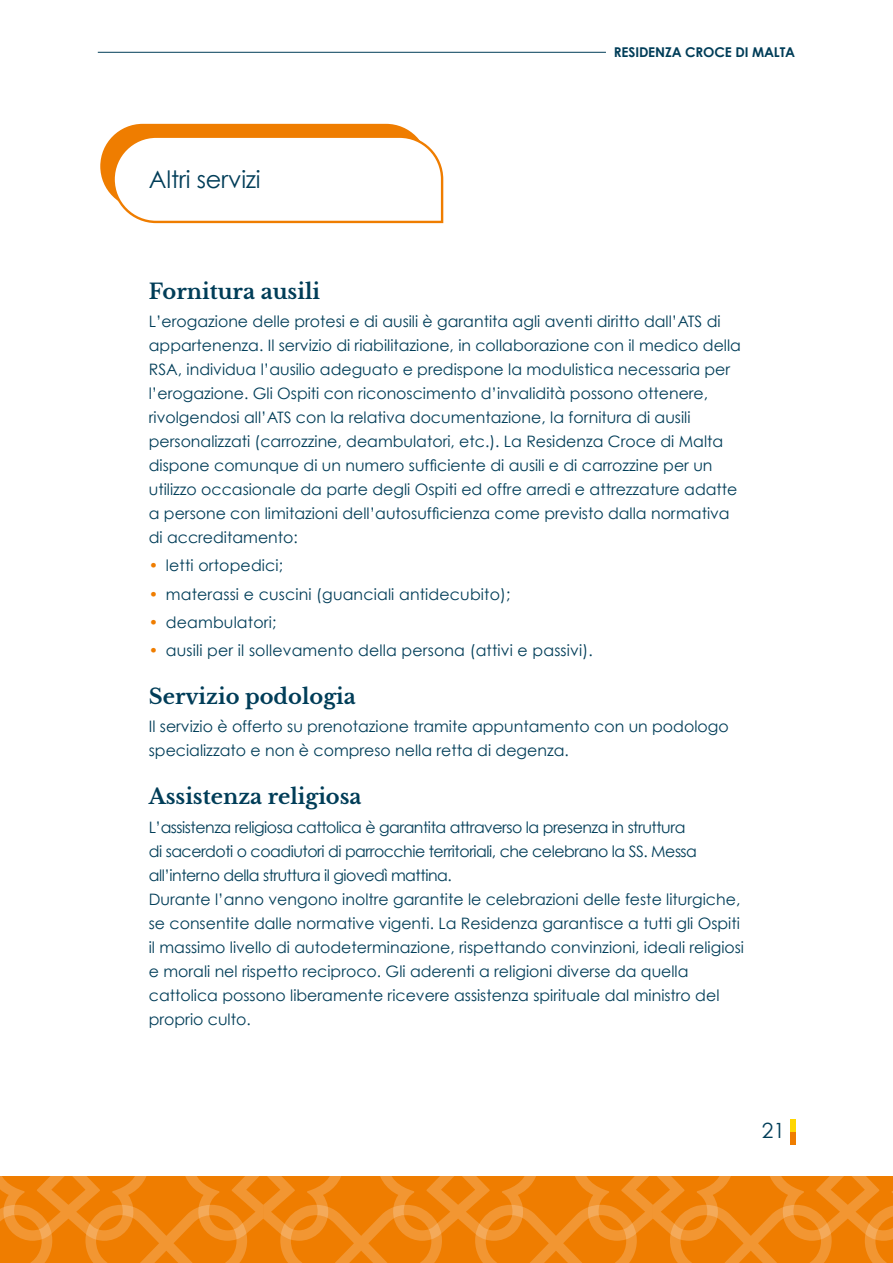
<style>
.page{position:relative;width:893px;height:1263px;background:#fff}
.page>*{position:absolute;margin:0;border:0;box-sizing:border-box;transform-origin:0 0}
.t1{font:24px "Century Gothic";letter-spacing:-.01em;color:#003d58}
.t2{font:700 21px "Libre Baskerville";color:#003d58}
.t3{font:21px "Century Gothic";color:#003d58}
.t4{font:15.75px/24px "Century Gothic";color:#003d58}
.t5{font:700 13.5px "Century Gothic";letter-spacing:-.01em;color:#003d58}
.s1{color:#ef7d00}
</style>
<div class="page">
<svg style="left:0;top:1176px;width:893px;height:87px;fill:#ef7d00"></svg>
<div style="left:790px;top:1132px;width:5px;height:12px;background:#ef7d00"></div>
<div style="left:790px;top:1119px;width:5px;height:13px;background:#ffd600"></div>
<hr style="left:98px;top:52px;width:508px;height:1px;background:#003d58">
<svg style="left:100px;top:124px;width:344px;height:100px"></svg>
<h1 class="t1" style="left:149px;top:165px;width:113px">Altri servizi</h1>
<p class="t5" style="left:614px;top:44px;width:183px">RESIDENZA CROCE DI MALTA</p>
<h2 class="t2" style="left:149px;top:279px;width:173px">Fornitura ausili</h2>
<p class="t4" style="left:149px;top:309px;width:594px">L’erogazione delle protesi e di ausili è garantita agli aventi diritto dall’ATS di appartenenza. Il servizio di riabilitazione, in collaborazione con il medico della RSA, individua l’ausilio adeguato e predispone la modulistica necessaria per l’erogazione. Gli Ospiti con riconoscimento d’invalidità possono ottenere, rivolgendosi all’ATS con la relativa documentazione, la fornitura di ausili personalizzati (carrozzine, deambulatori, etc.). La Residenza Croce di Malta dispone comunque di un numero sufficiente di ausili e di carrozzine per un utilizzo occasionale da parte degli Ospiti ed offre arredi e attrezzature adatte a persone con limitazioni dell’autosufficienza come previsto dalla normativa di accreditamento:</p>
<p class="t4" style="left:149px;top:553px;width:136px"><span class="s1">•</span> letti ortopedici;</p>
<p class="t4" style="left:149px;top:582px;width:363px"><span class="s1">•</span> materassi e cuscini (guanciali antidecubito);</p>
<p class="t4" style="left:149px;top:610px;width:129px"><span class="s1">•</span> deambulatori;</p>
<p class="t4" style="left:149px;top:638px;width:445px"><span class="s1">•</span> ausili per il sollevamento della persona (attivi e passivi).</p>
<h2 class="t2" style="left:149px;top:684px;width:208px">Servizio podologia</h2>
<p class="t4" style="left:149px;top:714px;width:581px">Il servizio è offerto su prenotazione tramite appuntamento con un podologo specializzato e non è compreso nella retta di degenza.</p>
<h2 class="t2" style="left:149px;top:784px;width:214px">Assistenza religiosa</h2>
<p class="t4" style="left:149px;top:815px;width:597px">L’assistenza religiosa cattolica è garantita attraverso la presenza in struttura<br>di sacerdoti o coadiutori di parrocchie territoriali, che celebrano la SS. Messa all’interno della struttura il giovedì mattina.<br>Durante l’anno vengono inoltre garantite le celebrazioni delle feste liturgiche, se consentite dalle normative vigenti. La Residenza garantisce a tutti gli Ospiti il massimo livello di autodeterminazione, rispettando convinzioni, ideali religiosi e morali nel rispetto reciproco. Gli aderenti a religioni diverse da quella cattolica possono liberamente ricevere assistenza spirituale dal ministro del proprio culto.</p>
<h2 class="t3" style="left:762px;top:1118px;width:25px">21</h2>
</div>
